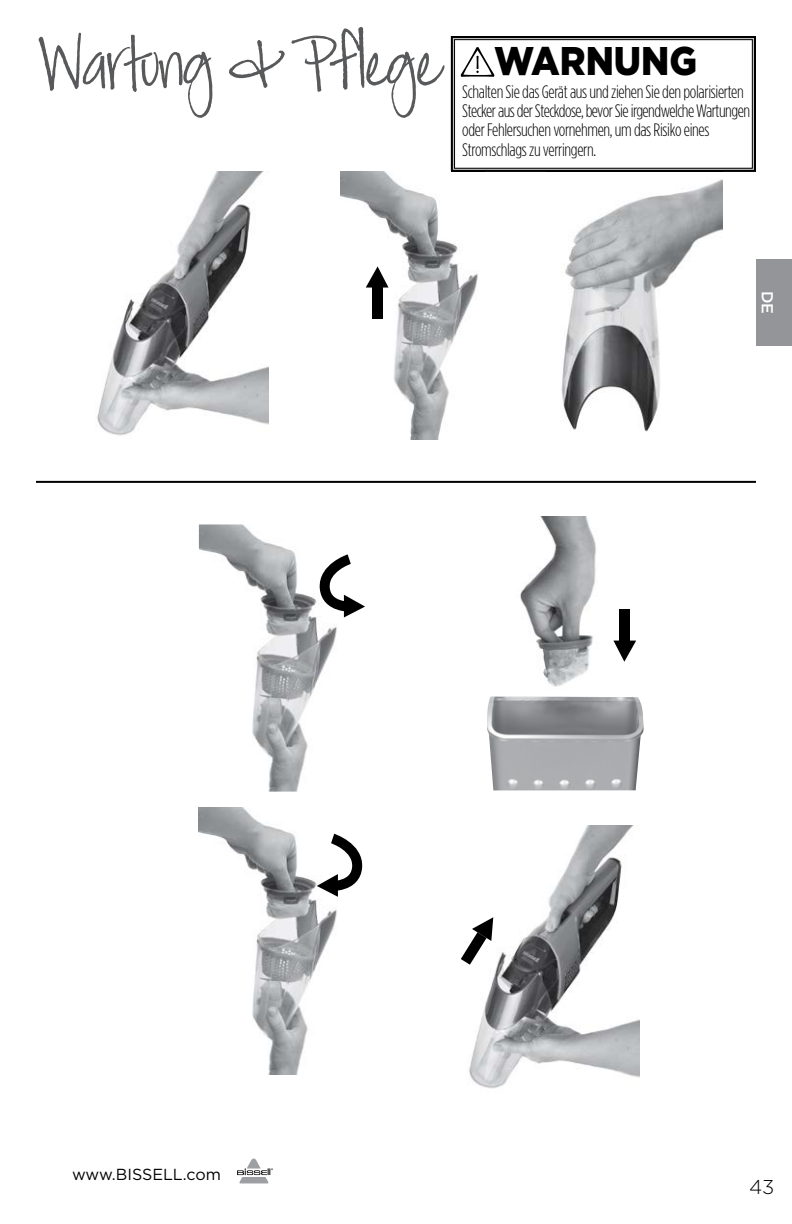
<style>
.page{position:relative;width:792px;height:1224px;background:#fff}
.page>*{position:absolute;margin:0;border:0;box-sizing:border-box;transform-origin:0 0}
.t1{font:72px "Jackie Sue BF";letter-spacing:-.03em;color:#58595b}
.t2{font:300 20px "Gotham";color:#000}
.t3{font:300 18px/19px "Gotham Condensed";letter-spacing:-.02em;color:#000}
.t4{font:16px "Gotham";color:#000}
.t5{font:500 16px "Gotham";color:#fff}
</style>
<div class="page">
<div style="left:756px;top:259px;width:36px;height:87px;background:#939598"></div>
<svg style="left:237px;top:1159px;width:36px;height:24px"></svg>
<svg style="left:451px;top:36px;width:305px;height:136px"></svg>
<div style="left:454px;top:39px;width:299px;height:130px;border:1px solid #000"></div>
<svg style="left:461px;top:47px;width:33px;height:30px"></svg>
<hr style="left:36px;top:481px;width:720px;height:2px;background:#000">
<img style="left:97px;top:172px;width:171px;height:264px">
<img style="left:469px;top:825px;width:171px;height:264px">
<img style="left:561px;top:179px;width:161px;height:253px">
<img style="left:199px;top:808px;width:138px;height:267px">
<img style="left:199px;top:524px;width:138px;height:268px">
<img style="left:340px;top:172px;width:138px;height:267px">
<img style="left:451px;top:172px;width:34px;height:1px">
<svg style="left:366px;top:266px;width:23px;height:22px"></svg>
<div style="left:372px;top:287px;width:11px;height:32px;background:#000"></div>
<svg style="left:613px;top:641px;width:23px;height:21px"></svg>
<div style="left:619px;top:609px;width:11px;height:32px;background:#000"></div>
<svg style="left:461px;top:917px;width:32px;height:48px"></svg>
<svg style="left:317px;top:829px;width:46px;height:68px"></svg>
<svg style="left:312px;top:549px;width:53px;height:68px"></svg>
<img style="left:487px;top:696px;width:157px;height:94px">
<img style="left:520px;top:516px;width:76px;height:171px">
<h1 class="t1" style="left:36px;top:21px;width:663px">Wartung &amp; Pflege <sup>WARNUNG</sup></h1>
<p class="t3" style="left:462px;top:83px;width:289px">Schalten Sie das Gerät aus und ziehen Sie den polarisierten Stecker aus der Steckdose, bevor Sie irgendwelche Wartungen oder Fehlersuchen vornehmen, um das Risiko eines Stromschlags zu verringern.</p>
<p class="t5" style="left:778px;top:291px;width:24px;rotate:90deg">DE</p>
<p class="t4" style="left:72px;top:1164px;width:150px">www.BISSELL.com</p>
<p class="t2" style="left:749px;top:1174px;width:26px">43</p>
</div>
